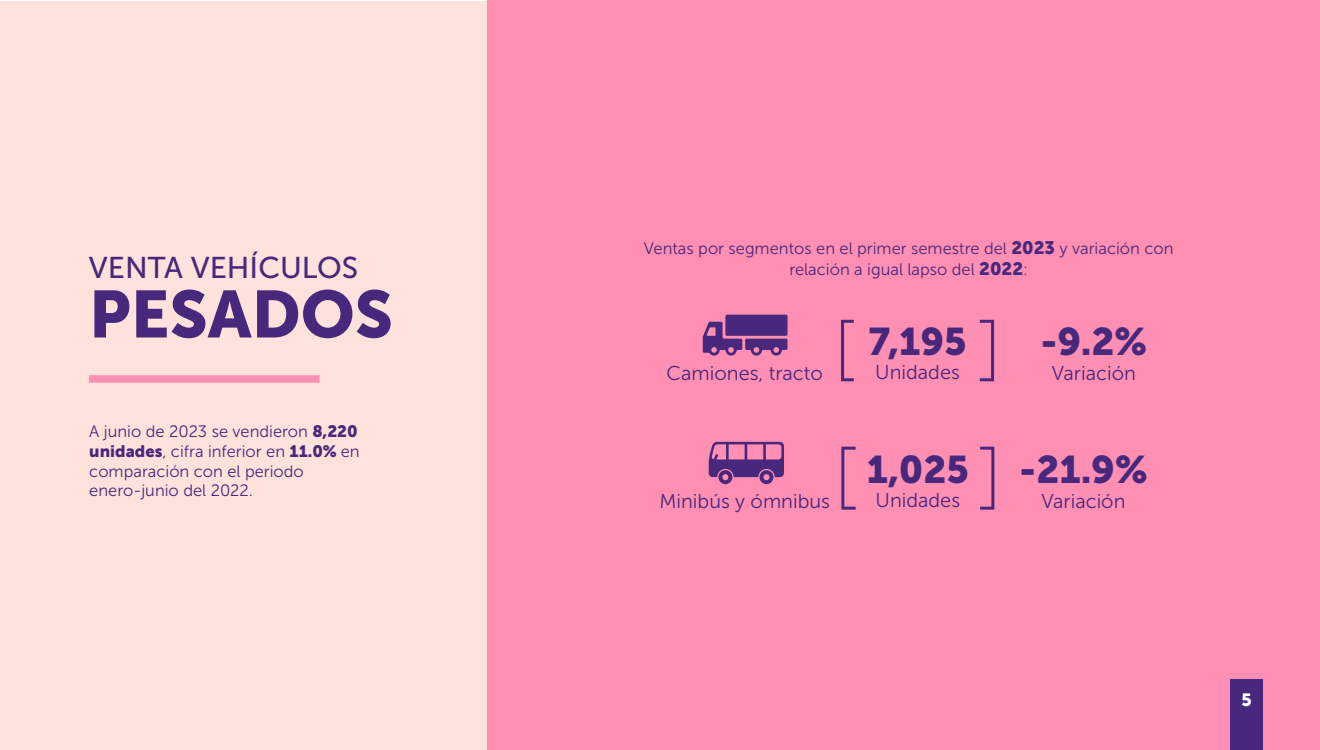
<style>
.page{position:relative;width:1320px;height:750px;background:#fff}
.page>*{position:absolute;margin:0;border:0;box-sizing:border-box;transform-origin:0 0}
.t1{font:66px "Museo Sans 900";color:#48287d}
.t2{font:38.4px "Museo Sans 900";color:#48287d}
.t3{font:30px "Museo Sans 500";color:#48287d}
.t4{font:19.95px "Museo Sans 300";color:#48287d}
.t5{font:17.7px "Museo Sans 900";color:#fff}
.t6{font:16.5px/19.8px "Museo Sans 300";color:#48287d}
.s1{font-family:"Museo Sans 900";font-size:18px}
.s2{font-family:"Museo Sans 900"}
</style>
<div class="page">
<div style="left:0;top:1px;width:1320px;height:748px;background:#ffe2db"></div>
<div style="left:488px;top:1px;width:832px;height:749px;background:#ff8fb3"></div>
<div style="left:1230px;top:680px;width:33px;height:70px;background:#48287d"></div>
<svg style="left:841px;top:447px;width:15px;height:63px"></svg>
<svg style="left:980px;top:447px;width:14px;height:63px"></svg>
<svg style="left:709px;top:442px;width:75px;height:42px"></svg>
<svg style="left:841px;top:320px;width:13px;height:61px"></svg>
<svg style="left:980px;top:320px;width:14px;height:61px"></svg>
<div style="left:725px;top:315px;width:63px;height:21px;background:#48287d;border-radius:2px"></div>
<svg style="left:703px;top:322px;width:85px;height:34px"></svg>
<div style="left:89px;top:375px;width:231px;height:8px;background:#ff8fb3"></div>
<p class="t6" style="left:644px;top:238px;width:531px">Ventas por segmentos en el primer semestre del <span class="s1">2023</span> y variación con</p>
<h3 class="t3" style="left:89px;top:251px;width:271px">VENTA VEHÍCULOS</h3>
<p class="t6" style="left:789px;top:260px;width:240px">relación a igual lapso del <span class="s1">2022</span>:</p>
<h1 class="t1" style="left:89px;top:277px;width:306px">PESADOS</h1>
<h2 class="t2" style="left:869px;top:319px;width:100px">7,195</h2>
<h2 class="t2" style="left:1040px;top:320px;width:108px">-9.2%</h2>
<p class="t6" style="left:89px;top:422px;width:272px">A junio de 2023 se vendieron <span class="s2">8,220 unidades</span>, cifra inferior en <span class="s2">11.0%</span> en comparación con el periodo enero-junio del 2022.</p>
<p class="t4" style="left:667px;top:362px;width:158px">Camiones, tracto</p>
<p class="t4" style="left:875px;top:361px;width:86px">Unidades</p>
<p class="t4" style="left:1052px;top:362px;width:86px">Variación</p>
<h2 class="t2" style="left:867px;top:447px;width:104px">1,025</h2>
<h2 class="t2" style="left:1019px;top:448px;width:130px">-21.9%</h2>
<p class="t4" style="left:659px;top:490px;width:172px">Minibús y ómnibus</p>
<p class="t4" style="left:876px;top:489px;width:86px">Unidades</p>
<p class="t4" style="left:1041px;top:490px;width:86px">Variación</p>
<p class="t5" style="left:1241px;top:690px;width:12px">5</p>
</div>
